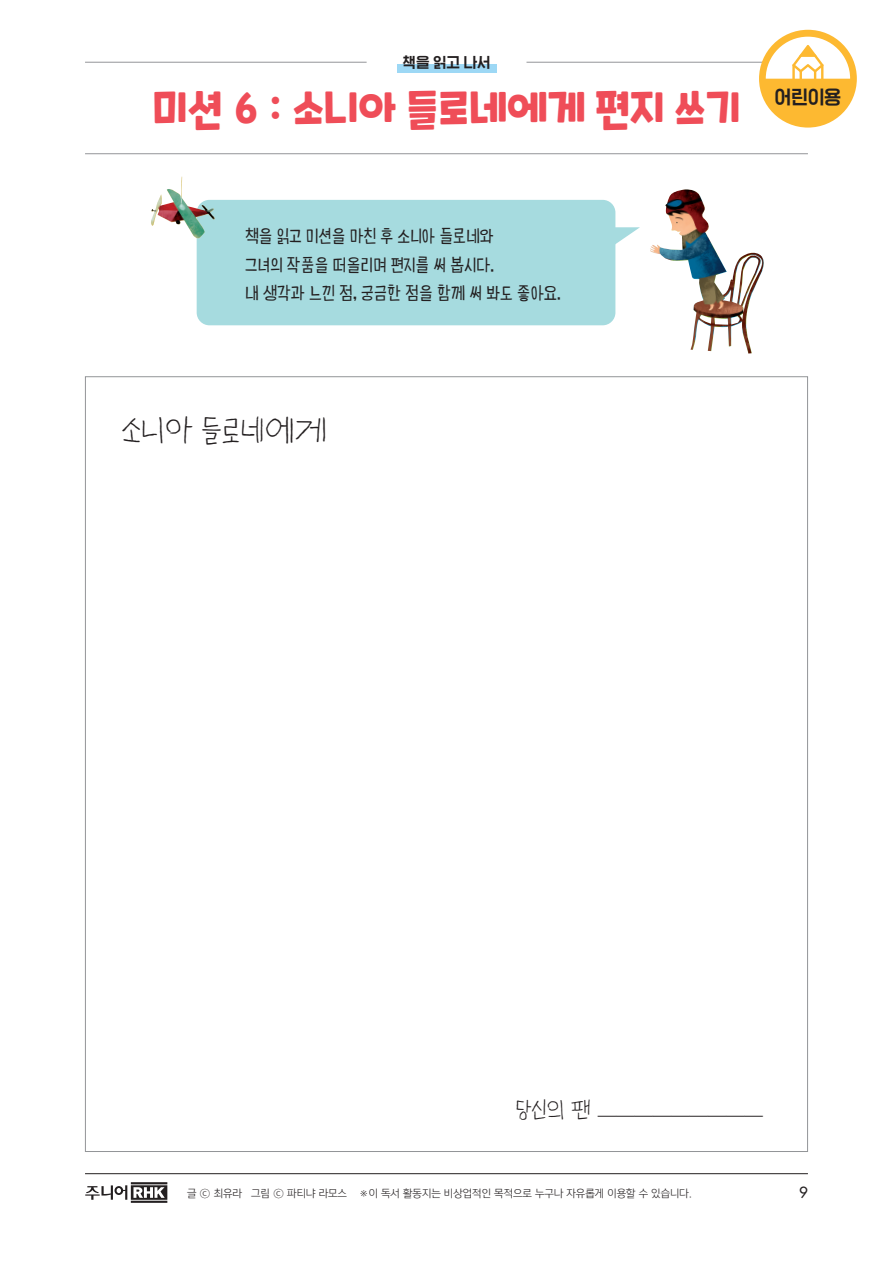
<style>
.page{position:relative;width:893px;height:1263px;background:#fff}
.page>*{position:absolute;margin:0;border:0;box-sizing:border-box;transform-origin:0 0}
.t1{font:700 42px "Cookie Run";letter-spacing:-.02em;color:#ef4d58;scale:.95 1}
.t2{font:30px "Yoon Childfundkorea Man Seh";letter-spacing:-.01em;color:#231f20}
.t3{font:22.5px "Yoon Childfundkorea Man Seh";color:#231f20}
.t4{font:19.5px "HGG Gothicssi P80 g";color:#231f20}
.t5{font:18px/28.5px "Blackboarderaser";letter-spacing:-.01em;color:#231f20}
.t6{font:15px "HGG Gothicssi P80 g";color:#231f20}
.t7{font:500 15px "Futura Std";color:#231f20}
.t8{font:10.5px "Yoon Gothic Pro 730";color:#231f20}
</style>
<div class="page">
<svg style="left:85px;top:1182px;width:82px;height:21px"></svg>
<hr style="left:85px;top:1173px;width:723px;height:1px;background:#231f20">
<div style="left:397px;top:64px;width:99px;height:8px;background:#9dd8f5"></div>
<hr style="left:85px;top:153px;width:723px;height:1px;background:#939598">
<hr style="left:85px;top:62px;width:282px;height:1px;background:#939598">
<hr style="left:526px;top:62px;width:282px;height:1px;background:#939598">
<div style="left:759px;top:30px;width:98px;height:98px;background:#fdb931;border-radius:50%"></div>
<svg style="left:766px;top:37px;width:84px;height:42px"></svg>
<div style="left:85px;top:376px;width:723px;height:776px;background:#fff;border:1px solid #939598"></div>
<img style="left:650px;top:189px;width:114px;height:164px">
<div style="left:197px;top:200px;width:418px;height:125px;background:#a6dbdf;border-radius:13px"></div>
<svg style="left:615px;top:227px;width:25px;height:18px"></svg>
<img style="left:151px;top:177px;width:65px;height:63px">
<p class="t6" style="left:403px;top:54px;width:90px">책을 읽고 나서</p>
<p class="t1" style="left:152px;top:79px;width:620px">미션 6 : 소니아 들로네에게 편지 쓰기</p>
<p class="t4" style="left:775px;top:87px;width:68px">어린이용</p>
<p class="t5" style="left:245px;top:222px;width:317px">책을 읽고 미션을 마친 후 소니아 들로네와<br>그녀의 작품을 떠올리며 편지를 써 봅시다.<br>내 생각과 느낀 점, 궁금한 점을 함께 써 봐도 좋아요.</p>
<p class="t2" style="left:121px;top:413px;width:208px">소니아 들로네에게</p>
<p class="t3" style="left:515px;top:1103px;width:249px">당신의 팬 ─────────</p>
<p class="t8" style="left:187px;top:1186px;width:506px">글 ⓒ 최유라 그림 ⓒ 파티냐 라모스 ※이 독서 활동지는 비상업적인 목적으로 누구나 자유롭게 이용할 수 있습니다.</p>
<p class="t7" style="left:799px;top:1183px;width:10px">9</p>
</div>
